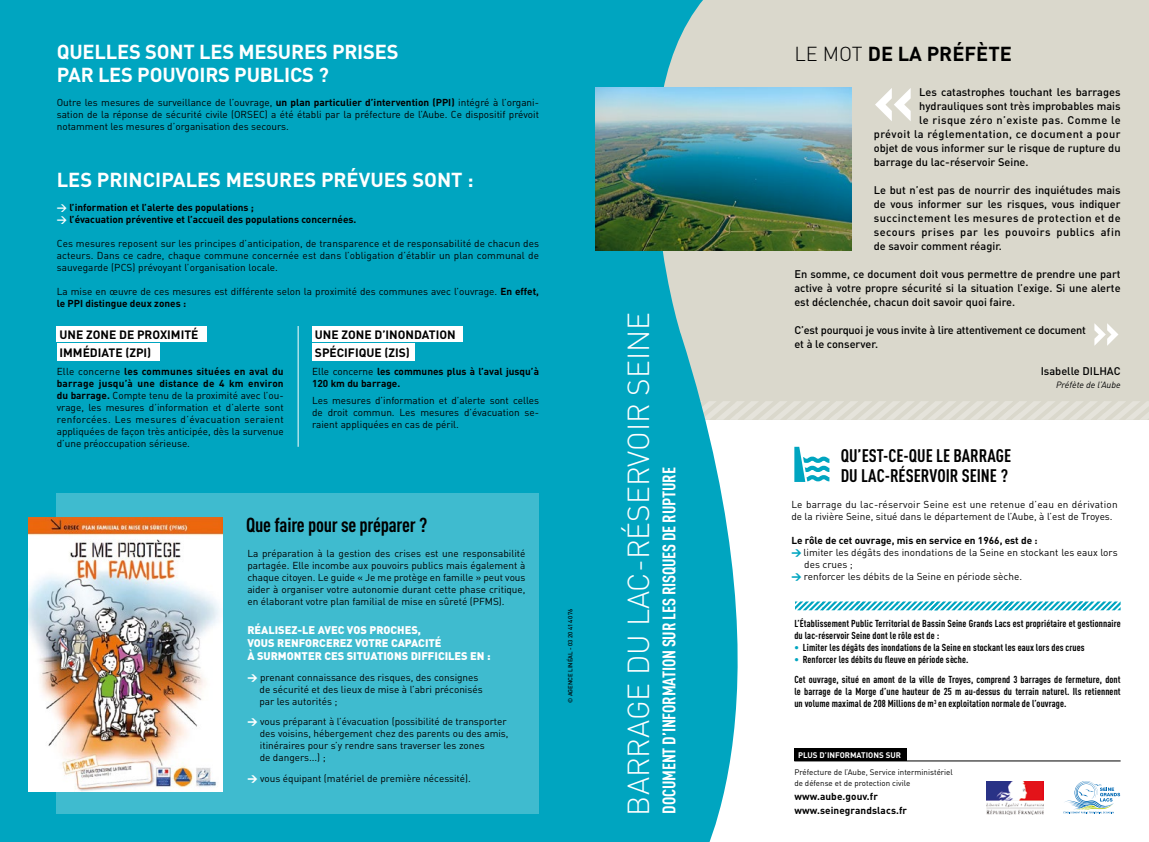
<style>
.page{position:relative;width:1149px;height:842px;background:#fff}
.page>*{position:absolute;margin:0;border:0;box-sizing:border-box;transform-origin:0 0}
.t1{font:300 30px "DIN";color:#fff}
.t2{font:700 20px/23px "DIN";letter-spacing:-.01em;color:#fff}
.t3{font:700 20px "DIN Cond";letter-spacing:-.01em;color:#000}
.t4{font:700 20px "DIN";color:#000}
.t5{font:700 18px "DIN Cond";letter-spacing:-.01em;color:#fff}
.t6{font:700 18px/20px "DIN Cond";color:#000}
.t7{font:700 12px/18px "DIN";color:#000}
.t8{font:500 11px/14px "DIN";color:#000;text-align:justify}
.t9{font:900 11px/13.2px "DIN";color:#fff}
.t10{font:500 11px "DIN";letter-spacing:.04em;color:#000}
.t11{font:500 11px/14px "DIN";letter-spacing:-.02em;color:#000}
.t12{font:10px/12px "DIN Regular Alternate";color:#000;text-align:justify}
.t13{font:700 10px/12px "DIN Cond";letter-spacing:.01em;color:#000}
.t14{font:700 10px/12px "DIN";color:#000}
.t15{font:700 10px/12px "DIN";letter-spacing:.02em;color:#000}
.t16{font:italic 9px "DIN";color:#000}
.t17{font:8px/11px "DIN Regular Alternate";color:#000}
.t18{font:700 8px "DIN";color:#fff}
.t19{font:500 6px "DIN";color:#000}
.s1{font-family:"DIN";font-weight:700}
.s2{color:#fff}
.s3{font-family:"DIN Regular Alternate";font-weight:400}
.s4{font-family:"DIN";font-weight:900;color:#fff}
.s5{font-weight:300}
.s6{font-family:"DIN";font-weight:900;color:#00a5c0}
.s7{color:#00a5c0}
</style>
<div class="page">
<div style="left:636px;top:0;width:512px;height:420px;background:#dad8cc"></div>
<svg style="left:803px;top:401px;width:345px;height:19px"></svg>
<svg style="left:803px;top:601px;width:317px;height:9px"></svg>
<svg style="left:595px;top:0;width:208px;height:842px;fill:#00a5c0"></svg>
<div style="left:0;top:0;width:595px;height:842px;background:#00a5c0"></div>
<div style="left:57px;top:493px;width:482px;height:321px;background:#3fbbcf"></div>
<img style="left:28px;top:518px;width:195px;height:273px">
<svg style="left:987px;top:781px;width:57px;height:34px"></svg>
<img style="left:986px;top:781px;width:56px;height:33px">
<svg style="left:1063px;top:781px;width:56px;height:32px"></svg>
<svg style="left:875px;top:88px;width:35px;height:33px"></svg>
<svg style="left:1094px;top:323px;width:24px;height:23px"></svg>
<div style="left:57px;top:326px;width:150px;height:15px;background:#fff"></div>
<div style="left:57px;top:343px;width:102px;height:18px;background:#fff"></div>
<div style="left:312px;top:326px;width:150px;height:15px;background:#fff"></div>
<div style="left:312px;top:343px;width:103px;height:18px;background:#fff"></div>
<hr style="left:298px;top:326px;width:1px;height:121px;background:#fff">
<hr style="left:794px;top:761px;width:326px;height:1px;background:#000">
<div style="left:794px;top:748px;width:112px;height:13px;background:#000"></div>
<img style="left:595px;top:88px;width:255px;height:162px">
<svg style="left:794px;top:447px;width:35px;height:35px"></svg>
<h2 class="t2" style="left:57px;top:40px;width:343px">QUELLES SONT LES MESURES PRISES<br>PAR LES POUVOIRS PUBLICS ?</h2>
<p class="t12" style="left:57px;top:96px;width:483px">Outre les mesures de surveillance de l’ouvrage, <span class="s1">un plan particulier d’intervention (PPI)</span> intégré à l’organi&shy;sation de la réponse de sécurité civile (ORSEC) a été établi par la préfecture de l’Aube. Ce dispositif prévoit notamment les mesures d’organisation des secours.</p>
<h2 class="t2" style="left:57px;top:167px;width:418px">LES PRINCIPALES MESURES PRÉVUES SONT :</h2>
<p class="t14" style="left:57px;top:201px;width:301px"><span class="s2">&gt;</span> l’information et l’alerte des populations ;<br><span class="s2">&gt;</span> l’évacuation préventive et l’accueil des populations concernées.</p>
<p class="t12" style="left:57px;top:237px;width:483px">Ces mesures reposent sur les principes d’anticipation, de transparence et de responsabilité de chacun des acteurs. Dans ce cadre, chaque commune concernée est dans l’obligation d’établir un plan communal de sauvegarde (PCS) prévoyant l’organisation locale.</p>
<p class="t12" style="left:57px;top:285px;width:483px">La mise en œuvre de ces mesures est différente selon la proximité des communes avec l’ouvrage. <span class="s1">En effet,</span></p>
<p class="t14" style="left:57px;top:297px;width:131px">le PPI distingue deux zones :</p>
<p class="t7" style="left:60px;top:325px;width:140px">UNE ZONE DE PROXIMITÉ<br>IMMÉDIATE (ZPI)</p>
<p class="t15" style="left:57px;top:364px;width:228px"><span class="s3">Elle concerne</span> les communes situées en aval du barrage jusqu’à une distance de 4 km environ</p>
<p class="t12" style="left:57px;top:389px;width:228px"><span class="s1">du barrage.</span> Compte tenu de la proximité avec l’ou&shy;vrage, les mesures d’information et d’alerte sont renforcées. Les mesures d’évacuation seraient appliquées de façon très anticipée, dès la survenue d’une préoccupation sérieuse.</p>
<p class="t7" style="left:315px;top:325px;width:142px">UNE ZONE D’INONDATION<br>SPÉCIFIQUE (ZIS)</p>
<p class="t14" style="left:312px;top:364px;width:228px"><span class="s3">Elle concerne</span> les communes plus à l’aval jusqu’à<br>120 km du barrage.</p>
<p class="t12" style="left:312px;top:394px;width:228px">Les mesures d’information et d’alerte sont celles de droit commun. Les mesures d’évacuation se&shy;raient appliquées en cas de péril.</p>
<h2 class="t3" style="left:246px;top:513px;width:183px">Que faire pour se préparer ?</h2>
<p class="t12" style="left:247px;top:547px;width:279px">La préparation à la gestion des crises est une responsabilité partagée. Elle incombe aux pouvoirs publics mais également à chaque citoyen. Le guide « Je me protège en famille » peut vous aider à organiser votre autonomie durant cette phase critique, en élaborant votre plan familial de mise en sûreté (PFMS).</p>
<p class="t9" style="left:247px;top:622px;width:244px">RÉALISEZ-LE AVEC VOS PROCHES,<br>VOUS RENFORCEREZ VOTRE CAPACITÉ<br>À SURMONTER CES SITUATIONS DIFFICILES EN :</p>
<p class="t12" style="left:259px;top:671px;width:225px;text-align:left;text-indent:-12px"><span class="s4">&gt;</span> prenant connaissance des risques, des consignes de sécurité et des lieux de mise à l’abri préconisés par les autorités ;</p>
<p class="t12" style="left:260px;top:715px;width:250px;text-align:left;text-indent:-12px"><span class="s4">&gt;</span> vous préparant à l’évacuation (possibilité de transporter des voisins, hébergement chez des parents ou des amis, itinéraires pour s’y rendre sans traverser les zones<br>de dangers...) ;</p>
<p class="t12" style="left:247px;top:772px;width:225px"><span class="s4">&gt;</span> vous équipant (matériel de première nécessité).</p>
<p class="t19" style="left:566px;top:703px;width:96px;rotate:-90deg">© AGENCE LINÉAL - 03 20 41 40 76</p>
<h1 class="t1" style="left:619px;top:815px;width:505px;rotate:-90deg">BARRAGE DU LAC-RÉSERVOIR SEINE</h1>
<h3 class="t5" style="left:657px;top:814px;width:348px;rotate:-90deg">DOCUMENT D’INFORMATION SUR LES RISQUES DE RUPTURE</h3>
<h2 class="t4" style="left:794px;top:40px;width:219px"><span class="s5">LE MOT</span> DE LA PRÉFÈTE</h2>
<p class="t8" style="left:918px;top:84px;width:203px">Les catastrophes touchant les barrages</p>
<p class="t8" style="left:918px;top:98px;width:203px">hydrauliques sont très improbables mais</p>
<p class="t10" style="left:918px;top:113px;width:203px">le risque zéro n’existe pas. Comme le</p>
<p class="t10" style="left:873px;top:127px;width:248px">prévoit la réglementation, ce document a pour</p>
<p class="t8" style="left:873px;top:140px;width:248px">objet de vous informer sur le risque de rupture du</p>
<p class="t8" style="left:873px;top:154px;width:156px">barrage du lac-réservoir Seine.</p>
<p class="t8" style="left:873px;top:182px;width:248px">Le but n’est pas de nourrir des inquiétudes mais de vous informer sur les risques, vous indiquer succinctement les mesures de protection et de secours prises par les pouvoirs publics afin de savoir comment réagir.</p>
<p class="t8" style="left:794px;top:266px;width:327px">En somme, ce document doit vous permettre de prendre une part active à votre propre sécurité si la situation l’exige. Si une alerte est déclenchée, chacun doit savoir quoi faire.</p>
<p class="t11" style="left:794px;top:322px;width:293px">C’est pourquoi je vous invite à lire attentivement ce document et à le conserver.</p>
<p class="t8" style="left:1040px;top:364px;width:81px">Isabelle DILHAC</p>
<p class="t16" style="left:1055px;top:379px;width:66px">Préfète de l’Aube</p>
<h3 class="t6" style="left:840px;top:445px;width:172px">QU’EST-CE-QUE LE BARRAGE<br>DU LAC-RÉSERVOIR SEINE ?</h3>
<p class="t12" style="left:791px;top:498px;width:327px">Le barrage du lac-réservoir Seine est une retenue d’eau en dérivation de la rivière Seine, situé dans le département de l’Aube, à l’est de Troyes.</p>
<p class="t14" style="left:791px;top:534px;width:247px">Le rôle de cet ouvrage, mis en service en 1966, est de :</p>
<p class="t12" style="left:791px;top:546px;width:327px"><span class="s6">&gt;</span> limiter les dégâts des inondations de la Seine en stockant les eaux lors</p>
<p class="t12" style="left:804px;top:558px;width:50px">des crues ;</p>
<p class="t12" style="left:791px;top:570px;width:232px"><span class="s6">&gt;</span> renforcer les débits de la Seine en période sèche.</p>
<p class="t13" style="left:794px;top:617px;width:327px">L’Établissement Public Territorial de Bassin Seine Grands Lacs est propriétaire et gestionnaire du lac-réservoir Seine dont le rôle est de :</p>
<p class="t13" style="left:794px;top:641px;width:292px"><span class="s7">•</span> Limiter les dégâts des inondations de la Seine en stockant les eaux lors des crues</p>
<p class="t13" style="left:794px;top:648px;width:328px;line-height:20.5px"><span class="s7">•</span> Renforcer les débits du fleuve en période sèche.<br>Cet ouvrage, situé en amont de la ville de Troyes, comprend 3 barrages de fermeture, dont</p>
<p class="t13" style="left:794px;top:685px;width:328px">le barrage de la Morge d’une hauteur de 25 m au-dessus du terrain naturel. Ils retiennent un volume maximal de 208 Millions de m<sup>3</sup> en exploitation normale de l’ouvrage.</p>
<p class="t18" style="left:797px;top:750px;width:104px">PLUS D’INFORMATIONS SUR</p>
<p class="t17" style="left:794px;top:766px;width:160px">Préfecture de l’Aube, Service interministériel de défense et de protection civile</p>
<p class="t14" style="left:794px;top:788px;width:114px;line-height:14px">www.aube.gouv.fr www.seinegrandslacs.fr</p>
</div>
